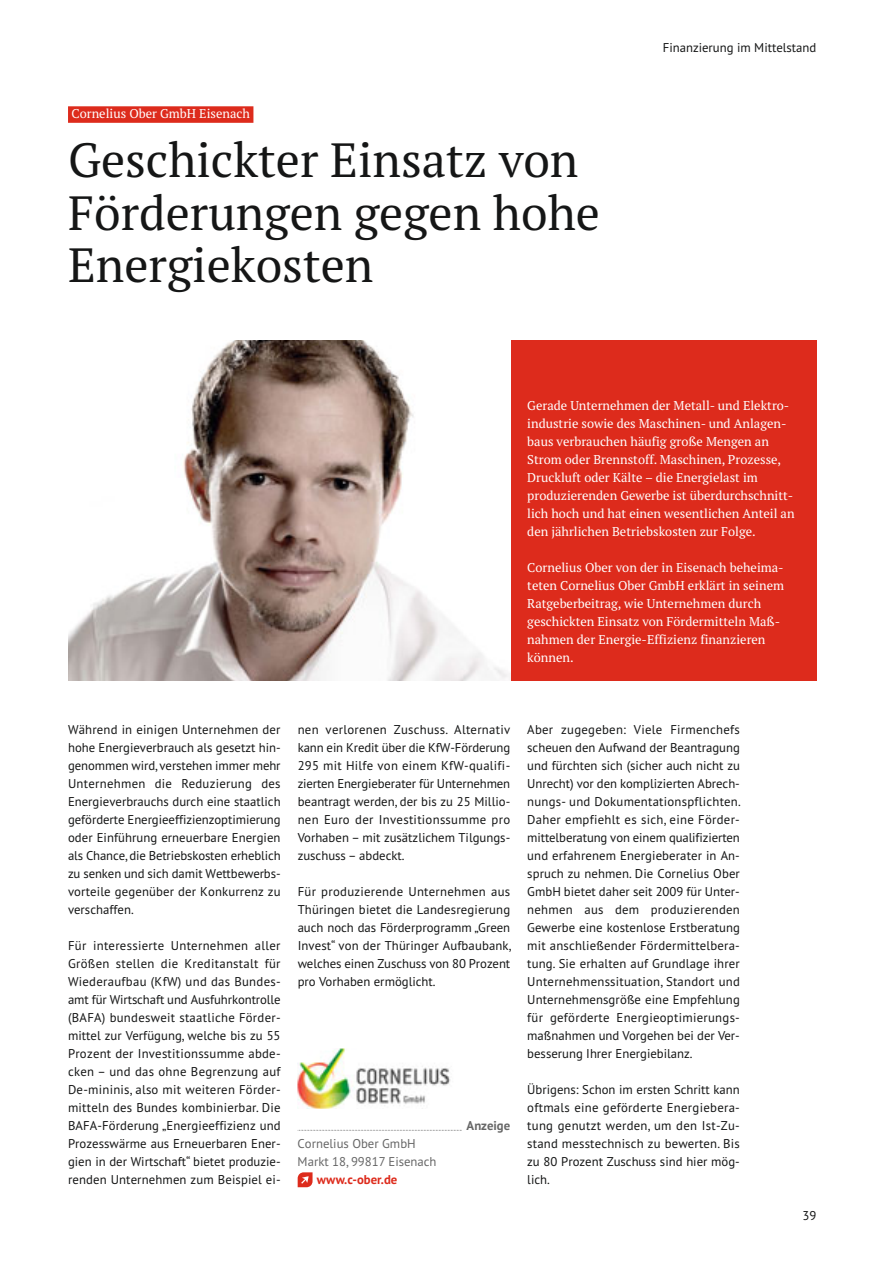
<style>
.page{position:relative;width:893px;height:1263px;background:#fff}
.page>*{position:absolute;margin:0;border:0;box-sizing:border-box;transform-origin:0 0}
.t1{font:48px/52.5px "PT Serif";color:#151616}
.t2{font:12.75px/18px "PT Sans";color:#151616;text-align:justify}
.t3{font:12.75px/18px "PT Serif";color:#fff}
.t4{font:12.75px/18px "PT Sans";color:#676767}
.t5{font:700 12.75px "PT Sans";color:#dd2b1c}
.t6{font:700 12.75px "PT Sans";color:#676767}
.s1{color:#dd2b1c}
</style>
<div class="page">
<img style="left:298px;top:1048px;width:153px;height:61px">
<div style="left:510px;top:340px;width:306px;height:340px;background:#dd2b1c"></div>
<div style="left:68px;top:106px;width:185px;height:17px;background:#dd2b1c"></div>
<img style="left:68px;top:340px;width:442px;height:340px">
<svg style="left:298px;top:1130px;width:164px;height:1px"></svg>
<svg style="left:298px;top:1172px;width:15px;height:15px"></svg>
<p class="t3" style="left:68px;top:106px;width:187px"><span class="s1">.</span>Cornelius Ober GmbH Eisenach<span class="s1">.</span></p>
<h1 class="t1" style="left:68px;top:138px;width:533px">Geschickter Einsatz von<br>Förderungen gegen hohe<br>Energiekosten</h1>
<p class="t2" style="left:663px;top:40px;width:155px">Finanzierung im Mittelstand</p>
<p class="t3" style="left:527px;top:398px;width:269px">Gerade Unternehmen der Metall- und Elektro - industrie sowie des Maschinen- und Anlagen - baus verbrauchen häufig große Mengen an Strom oder Brennstoff. Maschinen, Prozesse, Druckluft oder Kälte – die Energielast im produzierenden Gewerbe ist über durchschnitt - lich hoch und hat einen wesentlichen Anteil an den jährlichen Betriebskosten zur Folge.</p>
<p class="t3" style="left:527px;top:560px;width:258px">Cornelius Ober von der in Eisenach beheima - teten Cornelius Ober GmbH erklärt in seinem Ratgeberbeitrag, wie Unternehmen durch geschickten Einsatz von Fördermitteln Maß - nahmen der Energie-Effizienz finanzieren können.</p>
<p class="t2" style="left:68px;top:722px;width:214px">Während in einigen Unternehmen der hohe Energieverbrauch als gesetzt hin&shy;genommen wird, verstehen immer mehr Unternehmen die Reduzierung des Energieverbrauchs durch eine staatlich geförderte Energieeffizienzoptimierung oder Einführung erneuerbare Energien als Chance, die Betriebskosten erheblich zu senken und sich damit Wett be werbs - vorteile gegenüber der Konkurrenz zu verschaffen.</p>
<p class="t2" style="left:68px;top:938px;width:214px">Für interessierte Unternehmen aller Größen stellen die Kreditanstalt für Wie der aufbau (KfW) und das Bundes - amt für Wirtschaft und Ausfuhrkontrolle (BAFA) bundesweit staatliche Förder - mit tel zur Verfügung, welche bis zu 55<br>Prozent der Investitionssumme abde&shy;cken – und das ohne Begrenzung auf De-mininis, also mit weiteren Förder - mitteln des Bundes kombinierbar. Die BAFA-Förderung „Ener gieeffizienz und Prozesswärme aus Erneuerbaren Ener - gien in der Wirt schaft“ bietet produzie&shy;renden Unter neh men zum Beispiel ei-</p>
<p class="t2" style="left:298px;top:722px;width:214px">nen verlorenen Zuschuss. Alternativ kann ein Kredit über die KfW-Förderung 295 mit Hilfe von einem KfW-qualifi&shy;zierten Energie berater für Unternehmen beantragt werden, der bis zu 25 Millio - nen Euro der Investitionssumme pro Vor haben – mit zusätzlichem Tilgungs - zu schuss – abdeckt.</p>
<p class="t2" style="left:298px;top:884px;width:215px">Für produzierende Unter nehmen aus Thüringen bietet die Landesregierung auch noch das Förderprogramm „Green Invest“ von der Thüringer Aufbaubank, welches einen Zuschuss von 80 Prozent pro Vorhaben ermöglicht.</p>
<p class="t4" style="left:298px;top:1136px;width:140px">Cornelius Ober GmbH<br>Markt 18, 99817 Eisenach</p>
<p class="t5" style="left:317px;top:1175px;width:82px">www.c-ober.de</p>
<p class="t6" style="left:467px;top:1121px;width:45px">Anzeige</p>
<p class="t2" style="left:527px;top:722px;width:215px">Aber zugegeben: Viele Firmenchefs scheuen den Aufwand der Beantragung und fürchten sich (sicher auch nicht zu Unrecht) vor den komplizierten Ab rech - nungs- und Dokumentations pflichten.<br>Daher empfiehlt es sich, eine Förder - mittelberatung von einem qualifizierten und erfahrenem Energieberater in An - spruch zu nehmen. Die Cornelius Ober GmbH bietet daher seit 2009 für Unter - nehmen aus dem produzierenden Gewerbe eine kostenlose Erstberatung mit anschließender Fördermittel bera - tung. Sie erhalten auf Grundlage ihrer Unternehmenssituation, Standort und Unternehmensgröße eine Empfehlung für geförderte Energieoptimierungs - maß nahmen und Vorgehen bei der Ver - besserung Ihrer Energiebilanz.</p>
<p class="t2" style="left:527px;top:1082px;width:214px">Übrigens: Schon im ersten Schritt kann oftmals eine geförderte Energie be ra - tung genutzt werden, um den Ist-Zu - stand messtechnisch zu bewerten. Bis zu 80 Prozent Zuschuss sind hier mög&shy;lich.</p>
<p class="t2" style="left:802px;top:1208px;width:15px">39</p>
</div>
